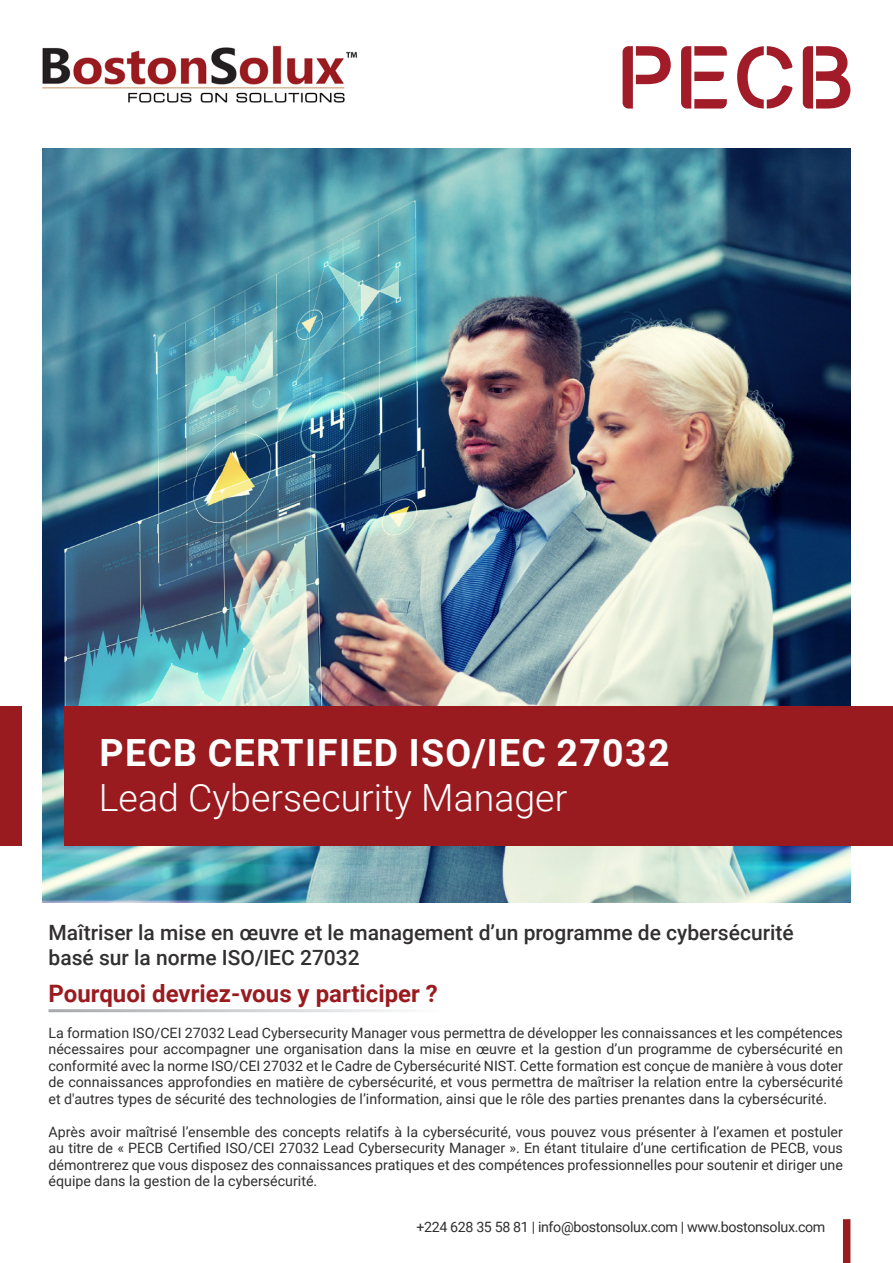
<style>
.page{position:relative;width:893px;height:1263px;background:#fff}
.page>*{position:absolute;margin:0;border:0;box-sizing:border-box;transform-origin:0 0}
.t1{font:700 37.5px "Roboto";letter-spacing:.035em;color:#fff}
.t2{font:300 37.5px "Roboto";color:#fff}
.t3{font:700 24px "Roboto";color:#991b1f}
.t4{font:500 21px "Roboto";color:#312f30}
.Bullet_Points{font:14.25px/16.5px "Roboto";color:#312f30;text-align:justify}
.Bullet_Points-2{font:14.25px "Roboto";letter-spacing:-.025em;color:#312f30}
</style>
<div class="page">
<img style="left:43px;top:149px;width:807px;height:754px">
<div style="left:65px;top:706px;width:828px;height:140px;background:#991b1f"></div>
<div style="left:0;top:706px;width:21px;height:140px;background:#991b1f"></div>
<div style="left:843px;top:1219px;width:7px;height:44px;background:#991b1f"></div>
<svg style="left:623px;top:46px;width:48px;height:63px"></svg>
<svg style="left:681px;top:46px;width:46px;height:63px"></svg>
<svg style="left:737px;top:46px;width:55px;height:63px"></svg>
<svg style="left:803px;top:46px;width:47px;height:63px"></svg>
<img style="left:42px;top:45px;width:316px;height:58px">
<p class="t1" style="left:100px;top:727px;width:571px">PECB CERTIFIED ISO/IEC 27032</p>
<p class="t2" style="left:99px;top:772px;width:470px">Lead Cybersecurity Manager</p>
<p class="t4" style="left:49px;top:917px;width:747px">Maîtriser la mise en œuvre et le management d’un programme de cybersécurité</p>
<p class="t4" style="left:49px;top:943px;width:313px">basé sur la norme ISO/IEC 27032</p>
<p class="t3" style="left:49px;top:976px;width:391px">Pourquoi devriez-vous y participer ?</p>
<p class="Bullet_Points" style="left:49px;top:1024px;width:796px">La formation ISO/CEI 27032 Lead Cybersecurity Manager vous permettra de développer les connaissances et les compétences nécessaires pour accompagner une organisation dans la mise en œuvre et la gestion d’un programme de cybersécurité en conformité avec la norme ISO/CEI 27032 et le Cadre de Cybersécurité NIST. Cette formation est conçue de manière à vous doter de connaissances approfondies en matière de cybersécurité, et vous permettra de maîtriser la relation entre la cybersécurité et d'autres types de sécurité des technologies de l’information, ainsi que le rôle des parties prenantes dans la cybersécurité.</p>
<p class="Bullet_Points" style="left:49px;top:1123px;width:796px">Après avoir maîtrisé l’ensemble des concepts relatifs à la cybersécurité, vous pouvez vous présenter à l’examen et postuler au titre de « PECB Certified ISO/CEI 27032 Lead Cybersecurity Manager ». En étant titulaire d’une certification de PECB, vous démontrerez que vous disposez des connaissances pratiques et des compétences professionnelles pour soutenir et diriger une équipe dans la gestion de la cybersécurité.</p>
<p class="Bullet_Points-2" style="left:416px;top:1217px;width:411px">+224 628 35 58 81 | info@bostonsolux.com | www.bostonsolux.com</p>
</div>
